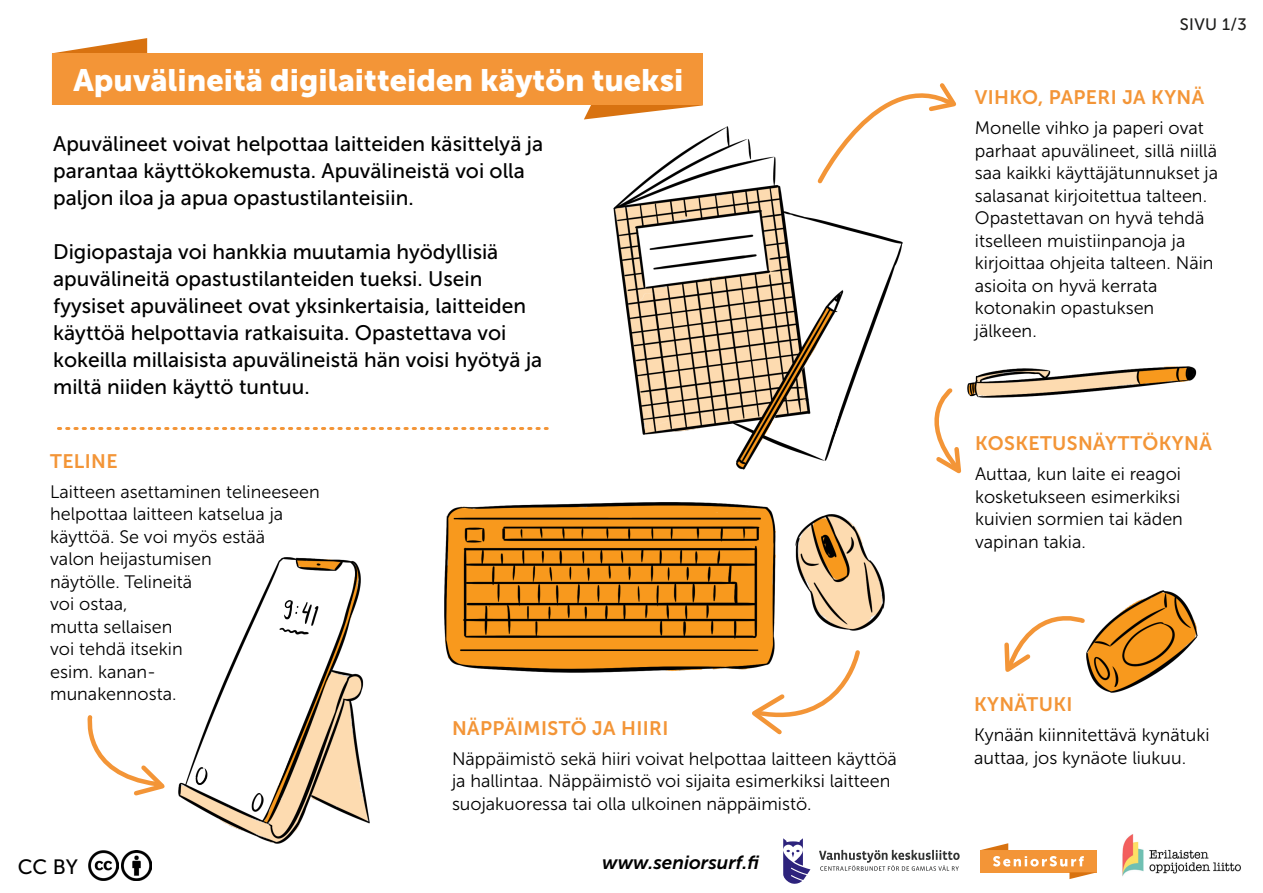
<style>
.page{position:relative;width:1263px;height:893px;background:#fff}
.page>*{position:absolute;margin:0;border:0;box-sizing:border-box;transform-origin:0 0}
.t1{font:30.75px "Museo Sans 900";color:#fff}
.t2{font:21px/27px "Museo Sans 500";color:#000}
.t3{font:20.7px "Museo Sans 500";color:#000}
.t4{font:19.5px "Museo Sans 700";letter-spacing:.02em;color:#f39537}
.t5{font:italic 18.9px "Museo Sans 700";color:#000}
.t6{font:18px/22.5px "Museo Sans 300";color:#000}
.t7{font:16.5px "Museo Sans 500";color:#1d1d1b}
</style>
<div class="page">
<svg style="left:52px;top:38px;width:95px;height:16px"></svg>
<svg style="left:584px;top:105px;width:119px;height:14px"></svg>
<div style="left:52px;top:54px;width:651px;height:51px;background:#f39537"></div>
<svg style="left:1004px;top:616px;width:81px;height:56px"></svg>
<svg style="left:934px;top:388px;width:28px;height:86px"></svg>
<svg style="left:87px;top:715px;width:78px;height:81px"></svg>
<svg style="left:857px;top:83px;width:100px;height:43px"></svg>
<svg style="left:752px;top:650px;width:108px;height:85px"></svg>
<svg style="left:58px;top:427px;width:489px;height:3px"></svg>
<img style="left:1122px;top:834px;width:119px;height:42px">
<img style="left:88px;top:850px;width:30px;height:30px">
<img style="left:122px;top:850px;width:30px;height:30px">
<img style="left:613px;top:126px;width:289px;height:343px">
<img style="left:968px;top:367px;width:229px;height:30px">
<img style="left:1086px;top:591px;width:111px;height:101px">
<img style="left:179px;top:558px;width:190px;height:285px">
<img style="left:445px;top:502px;width:331px;height:170px">
<img style="left:795px;top:514px;width:89px;height:116px">
<svg style="left:783px;top:838px;width:27px;height:46px"></svg>
<svg style="left:819px;top:850px;width:141px;height:21px"></svg>
<div style="left:981px;top:850px;width:116px;height:22px;background:#f39537"></div>
<svg style="left:993px;top:856px;width:91px;height:10px"></svg>
<svg style="left:1069px;top:872px;width:28px;height:7px"></svg>
<svg style="left:981px;top:843px;width:27px;height:7px"></svg>
<h1 class="t1" style="left:74px;top:62px;width:611px">Apuvälineitä digilaitteiden käytön tueksi</h1>
<p class="t2" style="left:53px;top:131px;width:491px">Apuvälineet voivat helpottaa laitteiden käsittelyä ja parantaa käyttökokemusta. Apuvälineistä voi olla paljon iloa ja apua opastustilanteisiin.</p>
<p class="t2" style="left:53px;top:239px;width:491px">Digiopastaja voi hankkia muutamia hyödyllisiä apuvälineitä opastustilanteiden tueksi. Usein fyysiset apuvälineet ovat yksinkertaisia, laitteiden käyttöä helpottavia ratkaisuita. Opastettava voi kokeilla millaisista apuvälineistä hän voisi hyötyä ja miltä niiden käyttö tuntuu.</p>
<p class="t4" style="left:50px;top:450px;width:69px">TELINE</p>
<p class="t6" style="left:50px;top:480px;width:271px">Laitteen asettaminen telineeseen helpottaa laitteen katselua ja käyttöä. Se voi myös estää<br>valon heijastumisen<br>näytölle. Telineitä<br>voi ostaa,<br>mutta sellaisen<br>voi tehdä itsekin<br>esim. kanan-<br>munakennosta.</p>
<p class="t4" style="left:452px;top:717px;width:218px">NÄPPÄIMISTÖ JA HIIRI</p>
<p class="t6" style="left:452px;top:747px;width:446px">Näppäimistö sekä hiiri voivat helpottaa laitteen käyttöä ja hallintaa. Näppäimistö voi sijaita esimerkiksi laitteen suojakuoressa tai olla ulkoinen näppäimistö.</p>
<p class="t3" style="left:18px;top:855px;width:62px">CC BY</p>
<p class="t5" style="left:602px;top:852px;width:159px">www.seniorsurf.fi</p>
<p class="t7" style="left:1180px;top:15px;width:68px">SIVU 1/3</p>
<p class="t4" style="left:975px;top:87px;width:231px">VIHKO, PAPERI JA KYNÄ</p>
<p class="t6" style="left:975px;top:117px;width:245px">Monelle vihko ja paperi ovat parhaat apuvälineet, sillä niillä saa kaikki käyttäjätunnukset ja salasanat kirjoitettua talteen.<br>Opastettavan on hyvä tehdä itselleen muistiinpanoja ja kirjoittaa ohjeita talteen. Näin asioita on hyvä kerrata kotonakin opastuksen jälkeen.</p>
<p class="t4" style="left:975px;top:433px;width:238px">KOSKETUSNÄYTTÖKYNÄ</p>
<p class="t6" style="left:975px;top:463px;width:209px">Auttaa, kun laite ei reagoi kosketukseen esimerkiksi kuivien sormien tai käden vapinan takia.</p>
<p class="t4" style="left:974px;top:693px;width:100px">KYNÄTUKI</p>
<p class="t6" style="left:974px;top:724px;width:237px">Kynään kiinnitettävä kynätuki auttaa, jos kynäote liukuu.</p>
</div>
